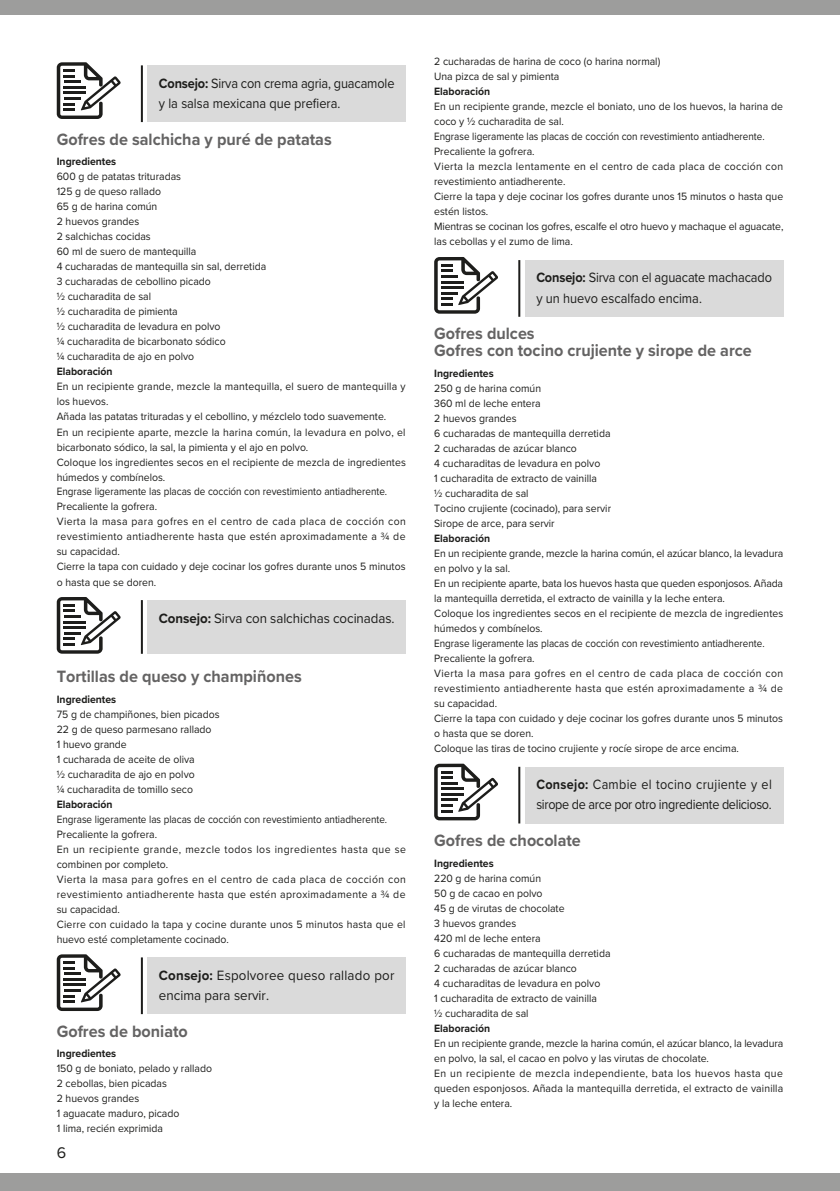
<style>
.page{position:relative;width:840px;height:1191px;background:#fff}
.page>*{position:absolute;margin:0;border:0;box-sizing:border-box;transform-origin:0 0}
.t1{font:700 17px/17px "Proxima Nova";color:#646363;scale:.95 1}
.t2{font:16px "Proxima Nova";color:#1d1d1b}
.t3{font:14px/20px "Proxima Nova";letter-spacing:-.005em;color:#1d1d1b;scale:.91 1}
.t4{font:14px/20px "Proxima Nova";letter-spacing:-.005em;color:#1d1d1b;scale:.9 1}
.t5{font:14px/20px "Proxima Nova";letter-spacing:.015em;color:#1d1d1b;scale:.95 1}
.t6{font:14px "Proxima Nova";letter-spacing:-.005em;color:#1d1d1b;scale:.95 1}
.t7{font:11px/15px "Proxima Nova";color:#1d1d1b;scale:.95 1}
.t8{font:11px/15px "Proxima Nova";letter-spacing:.02em;color:#1d1d1b;scale:.9 1}
.t9{font:700 11px "Proxima Nova";color:#1d1d1b;scale:.95 1}
.s1{font-weight:700}
</style>
<div class="page">
<div style="left:0;top:0;width:839px;height:14px;background:#9d9d9c"></div>
<div style="left:0;top:1174px;width:839px;height:17px;background:#9d9d9c"></div>
<div style="left:147px;top:65px;width:258px;height:57px;background:#dadada"></div>
<hr style="left:141px;top:65px;width:2px;height:57px;background:#1d1d1b">
<div style="left:147px;top:600px;width:258px;height:54px;background:#dadada"></div>
<hr style="left:141px;top:600px;width:2px;height:54px;background:#1d1d1b">
<div style="left:147px;top:957px;width:258px;height:57px;background:#dadada"></div>
<hr style="left:141px;top:957px;width:2px;height:57px;background:#1d1d1b">
<div style="left:524px;top:260px;width:258px;height:57px;background:#dadada"></div>
<hr style="left:518px;top:260px;width:2px;height:57px;background:#1d1d1b">
<div style="left:524px;top:767px;width:258px;height:56px;background:#dadada"></div>
<hr style="left:518px;top:767px;width:2px;height:56px;background:#1d1d1b">
<svg style="left:57px;top:62px;width:64px;height:57px"></svg>
<svg style="left:57px;top:597px;width:64px;height:56px"></svg>
<svg style="left:57px;top:954px;width:64px;height:57px"></svg>
<svg style="left:434px;top:257px;width:64px;height:57px"></svg>
<svg style="left:434px;top:763px;width:64px;height:57px"></svg>
<p class="t3" style="left:159px;top:72px;width:260px"><span class="s1">Consejo:</span> Sirva con crema agria, guacamole y la salsa mexicana que prefiera.</p>
<h1 class="t1" style="left:57px;top:130px;width:291px">Gofres de salchicha y puré de patatas</h1>
<p class="t9" style="left:57px;top:153px;width:64px">Ingredientes</p>
<p class="t7" style="left:57px;top:169px;width:222px">600 g de patatas trituradas<br>125 g de queso rallado<br>65 g de harina común<br>2 huevos grandes<br>2 salchichas cocidas<br>60 ml de suero de mantequilla<br>4 cucharadas de mantequilla sin sal, derretida<br>3 cucharadas de cebollino picado<br>½ cucharadita de sal<br>½ cucharadita de pimienta<br>½ cucharadita de levadura en polvo<br>¼ cucharadita de bicarbonato sódico<br>¼ cucharadita de ajo en polvo</p>
<p class="t9" style="left:57px;top:363px;width:60px">Elaboración</p>
<p class="t7" style="left:57px;top:379px;width:369px">En un recipiente grande, mezcle la mantequilla, el suero de mantequilla y los huevos.<br>Añada las patatas trituradas y el cebollino, y mézclelo todo suavemente.<br>En un recipiente aparte, mezcle la harina común, la levadura en polvo, el bicarbonato sódico, la sal, la pimienta y el ajo en polvo.<br>Coloque los ingredientes secos en el recipiente de mezcla de ingredientes húmedos y combínelos.<br>Engrase ligeramente las placas de cocción con revestimiento antiadherente.<br>Precaliente la gofrera.<br>Vierta la masa para gofres en el centro de cada placa de cocción con revestimiento antiadherente hasta que estén aproximadamente a ¾ de su capacidad.<br>Cierre la tapa con cuidado y deje cocinar los gofres durante unos 5 minutos o hasta que se doren.</p>
<p class="t6" style="left:159px;top:607px;width:249px"><span class="s1">Consejo:</span> Sirva con salchichas cocinadas.</p>
<h1 class="t1" style="left:57px;top:667px;width:259px">Tortillas de queso y champiñones</h1>
<p class="t9" style="left:57px;top:691px;width:64px">Ingredientes</p>
<p class="t7" style="left:57px;top:706px;width:173px">75 g de champiñones, bien picados<br>22 g de queso parmesano rallado<br>1 huevo grande<br>1 cucharada de aceite de oliva<br>½ cucharadita de ajo en polvo<br>¼ cucharadita de tomillo seco</p>
<p class="t9" style="left:57px;top:796px;width:60px">Elaboración</p>
<p class="t8" style="left:57px;top:811px;width:389px">Engrase ligeramente las placas de cocción con revestimiento antiadherente.<br>Precaliente la gofrera.<br>En un recipiente grande, mezcle todos los ingredientes hasta que se combinen por completo.<br>Vierta la masa para gofres en el centro de cada placa de cocción con revestimiento antiadherente hasta que estén aproximadamente a ¾ de su capacidad.<br>Cierre con cuidado la tapa y cocine durante unos 5 minutos hasta que el huevo esté completamente cocinado.</p>
<p class="t5" style="left:159px;top:964px;width:249px"><span class="s1">Consejo:</span> Espolvoree queso rallado por encima para servir.</p>
<h1 class="t1" style="left:57px;top:1022px;width:139px">Gofres de boniato</h1>
<p class="t9" style="left:57px;top:1045px;width:64px">Ingredientes</p>
<p class="t7" style="left:57px;top:1060px;width:165px">150 g de boniato, pelado y rallado<br>2 cebollas, bien picadas<br>2 huevos grandes<br>1 aguacate maduro, picado<br>1 lima, recién exprimida</p>
<h2 class="t2" style="left:57px;top:1141px;width:11px">6</h2>
<p class="t7" style="left:434px;top:54px;width:239px">2 cucharadas de harina de coco (o harina normal)<br>Una pizca de sal y pimienta</p>
<p class="t9" style="left:434px;top:84px;width:60px">Elaboración</p>
<p class="t7" style="left:434px;top:99px;width:369px">En un recipiente grande, mezcle el boniato, uno de los huevos, la harina de coco y ½ cucharadita de sal.<br>Engrase ligeramente las placas de cocción con revestimiento antiadherente.<br>Precaliente la gofrera.<br>Vierta la mezcla lentamente en el centro de cada placa de cocción con revestimiento antiadherente.<br>Cierre la tapa y deje cocinar los gofres durante unos 15 minutos o hasta que estén listos.<br>Mientras se cocinan los gofres, escalfe el otro huevo y machaque el aguacate, las cebollas y el zumo de lima.</p>
<p class="t3" style="left:536px;top:267px;width:260px"><span class="s1">Consejo:</span> Sirva con el aguacate machacado y un huevo escalfado encima.</p>
<h1 class="t1" style="left:434px;top:325px;width:336px">Gofres dulces<br>Gofres con tocino crujiente y sirope de arce</h1>
<p class="t9" style="left:434px;top:365px;width:64px">Ingredientes</p>
<p class="t7" style="left:434px;top:380px;width:188px">250 g de harina común<br>360 ml de leche entera<br>2 huevos grandes<br>6 cucharadas de mantequilla derretida<br>2 cucharadas de azúcar blanco<br>4 cucharaditas de levadura en polvo<br>1 cucharadita de extracto de vainilla<br>½ cucharadita de sal<br>Tocino crujiente (cocinado), para servir<br>Sirope de arce, para servir</p>
<p class="t9" style="left:434px;top:530px;width:60px">Elaboración</p>
<p class="t7" style="left:434px;top:545px;width:369px">En un recipiente grande, mezcle la harina común, el azúcar blanco, la levadura en polvo y la sal.<br>En un recipiente aparte, bata los huevos hasta que queden esponjosos. Añada la mantequilla derretida, el extracto de vainilla y la leche entera.<br>Coloque los ingredientes secos en el recipiente de mezcla de ingredientes húmedos y combínelos.<br>Engrase ligeramente las placas de cocción con revestimiento antiadherente.<br>Precaliente la gofrera.<br>Vierta la masa para gofres en el centro de cada placa de cocción con revestimiento antiadherente hasta que estén aproximadamente a ¾ de su capacidad.<br>Cierre la tapa con cuidado y deje cocinar los gofres durante unos 5 minutos o hasta que se doren.<br>Coloque las tiras de tocino crujiente y rocíe sirope de arce encima.</p>
<p class="t4" style="left:536px;top:774px;width:263px"><span class="s1">Consejo:</span> Cambie el tocino crujiente y el sirope de arce por otro ingrediente delicioso.</p>
<h1 class="t1" style="left:434px;top:831px;width:156px">Gofres de chocolate</h1>
<p class="t9" style="left:434px;top:855px;width:64px">Ingredientes</p>
<p class="t7" style="left:434px;top:870px;width:187px">220 g de harina común<br>50 g de cacao en polvo<br>45 g de virutas de chocolate<br>3 huevos grandes<br>420 ml de leche entera<br>6 cucharadas de mantequilla derretida<br>2 cucharadas de azúcar blanco<br>4 cucharaditas de levadura en polvo<br>1 cucharadita de extracto de vainilla<br>½ cucharadita de sal</p>
<p class="t9" style="left:434px;top:1020px;width:60px">Elaboración</p>
<p class="t7" style="left:434px;top:1035px;width:369px">En un recipiente grande, mezcle la harina común, el azúcar blanco, la levadura en polvo, la sal, el cacao en polvo y las virutas de chocolate.<br>En un recipiente de mezcla independiente, bata los huevos hasta que queden esponjosos. Añada la mantequilla derretida, el extracto de vainilla y la leche entera.</p>
</div>
